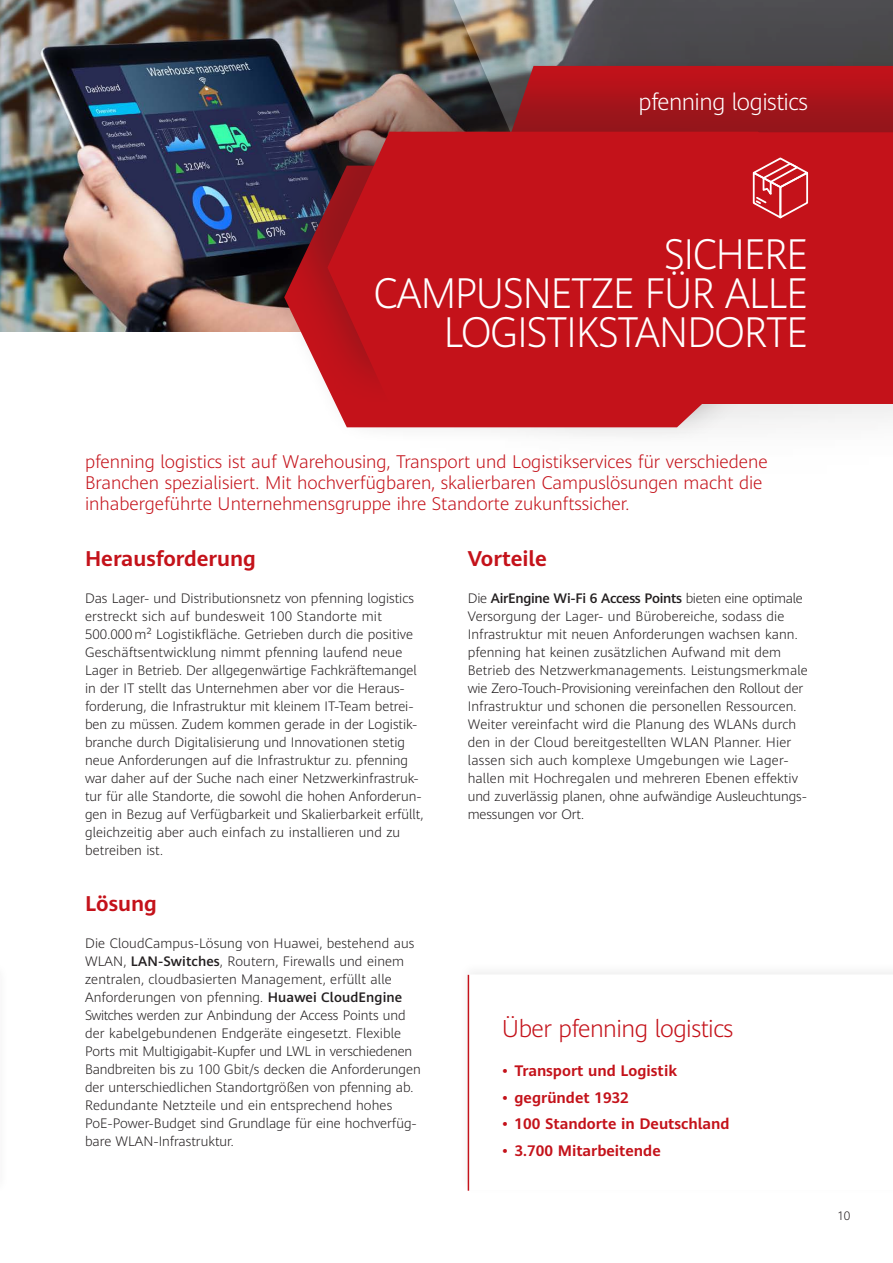
<style>
.page{position:relative;width:893px;height:1263px;background:#fff}
.page>*{position:absolute;margin:0;border:0;box-sizing:border-box;transform-origin:0 0}
.t1{font:300 42px/39px "Huawei Sans";letter-spacing:-.02em;color:#fff;text-align:right;scale:.93 1}
.t2{font:300 24px "Huawei Sans";letter-spacing:-.02em;color:#c4121a}
.t3{font:300 23.25px "Huawei Sans";letter-spacing:-.02em;color:#fff}
.t4{font:700 21px "Huawei Sans";color:#c4121a}
.t5{font:300 18px/21px "Huawei Sans";color:#c4121a}
.t6{font:700 15px "Huawei Sans";color:#c4121a}
.t7{font:300 13.5px/18px "Huawei Sans";color:#231f20}
.t8{font:300 12px "Huawei Sans";color:#231f20}
.s1{font-weight:500}
</style>
<div class="page">
<img style="left:0;top:0;width:158px;height:332px">
<img style="left:158px;top:0;width:240px;height:332px">
<div style="left:398px;top:0;width:495px;height:462px;background:#231f20;opacity:.3"></div>
<div style="left:268px;top:122px;width:578px;height:321px;background:#f9f9f9"></div>
<svg style="left:337px;top:407px;width:456px;height:20px;fill:#c4121a"></svg>
<div style="left:268px;top:58px;width:625px;height:349px;background:#231f20;opacity:.3"></div>
<svg style="left:327px;top:132px;width:263px;height:271px;background:#be141b"></svg>
<div style="left:590px;top:132px;width:303px;height:272px;background:#c4121a"></div>
<svg style="left:753px;top:157px;width:55px;height:61px;background:#d04349"></svg>
<hr style="left:468px;top:975px;width:1px;height:216px;background:#c4121a">
<h3 class="t3" style="left:638px;top:85px;width:171px">pfenning logistics</h3>
<h1 class="t1" style="left:374px;top:233px;width:468px">SICHERE<br>CAMPUSNETZE FÜR ALLE<br>LOGISTIKSTANDORTE</h1>
<p class="t5" style="left:85px;top:450px;width:684px">pfenning logistics ist auf Warehousing, Transport und Logistikservices für verschiedene<br>Branchen spezialisiert. Mit hochverfügbaren, skalierbaren Campuslösungen macht die inhabergeführte Unternehmensgruppe ihre Standorte zukunftssicher.</p>
<h3 class="t4" style="left:85px;top:544px;width:173px">Herausforderung</h3>
<p class="t7" style="left:85px;top:589px;width:340px">Das Lager- und Distributionsnetz von pfenning logistics erstreckt sich auf bundesweit 100 Standorte mit 500.000m² Logistikfläche. Getrieben durch die positive Geschäftsentwicklung nimmt pfenning laufend neue Lager in Betrieb. Der allgegenwärtige Fachkräftemangel in der IT stellt das Unternehmen aber vor die Heraus&shy;forderung, die Infrastruktur mit kleinem IT-Team betrei&shy;ben zu müssen. Zudem kommen gerade in der Logistik&shy;branche durch Digitalisierung und Innovationen stetig neue Anforderungen auf die Infrastruktur zu. pfenning war daher auf der Suche nach einer Netzwerkinfrastruk&shy;tur für alle Standorte, die sowohl die hohen Anforderun&shy;gen in Bezug auf Verfügbarkeit und Skalierbarkeit erfüllt, gleichzeitig aber auch einfach zu installieren und zu betreiben ist.</p>
<h3 class="t4" style="left:85px;top:889px;width:73px">Lösung</h3>
<p class="t7" style="left:85px;top:934px;width:337px">Die CloudCampus-Lösung von Huawei, bestehend aus WLAN, <span class="s1">LAN-Switches</span>, Routern, Firewalls und einem zentralen, cloudbasierten Management, erfüllt alle Anforderungen von pfenning. <span class="s1">Huawei CloudEngine </span>Switches werden zur Anbindung der Access Points und der kabelgebundenen Endgeräte eingesetzt. Flexible Ports mit Multigigabit-Kupfer und LWL in verschiedenen Bandbreiten bis zu 100 Gbit/s decken die Anforderungen der unterschiedlichen Standortgrößen von pfenning ab.<br>Redundante Netzteile und ein entsprechend hohes PoE-Power-Budget sind Grundlage für eine hochverfüg&shy;bare WLAN-Infrastruktur.</p>
<h3 class="t4" style="left:468px;top:544px;width:81px">Vorteile</h3>
<p class="t7" style="left:468px;top:589px;width:342px">Die <span class="s1">AirEngine Wi-Fi 6 Access Points</span> bieten eine optimale Versorgung der Lager- und Bürobereiche, sodass die Infrastruktur mit neuen Anforderungen wachsen kann. pfenning hat keinen zusätzlichen Aufwand mit dem Betrieb des Netzwerkmanagements. Leistungsmerkmale wie Zero-Touch-Provisioning vereinfachen den Rollout der Infrastruktur und schonen die personellen Ressourcen.<br>Weiter vereinfacht wird die Planung des WLANs durch den in der Cloud bereitgestellten WLAN Planner. Hier lassen sich auch komplexe Umgebungen wie Lager&shy;hallen mit Hochregalen und mehreren Ebenen effektiv und zuverlässig planen, ohne aufwändige Ausleuchtungs&shy;messungen vor Ort.</p>
<h2 class="t2" style="left:502px;top:1012px;width:233px">Über pfenning logistics</h2>
<p class="t6" style="left:502px;top:1060px;width:177px">• Transport und Logistik</p>
<p class="t6" style="left:502px;top:1087px;width:129px">• gegründet 1932</p>
<p class="t6" style="left:502px;top:1113px;width:229px">• 100 Standorte in Deutschland</p>
<p class="t6" style="left:502px;top:1140px;width:160px">• 3.700 Mitarbeitende</p>
<p class="t8" style="left:837px;top:1208px;width:15px">10</p>
</div>
